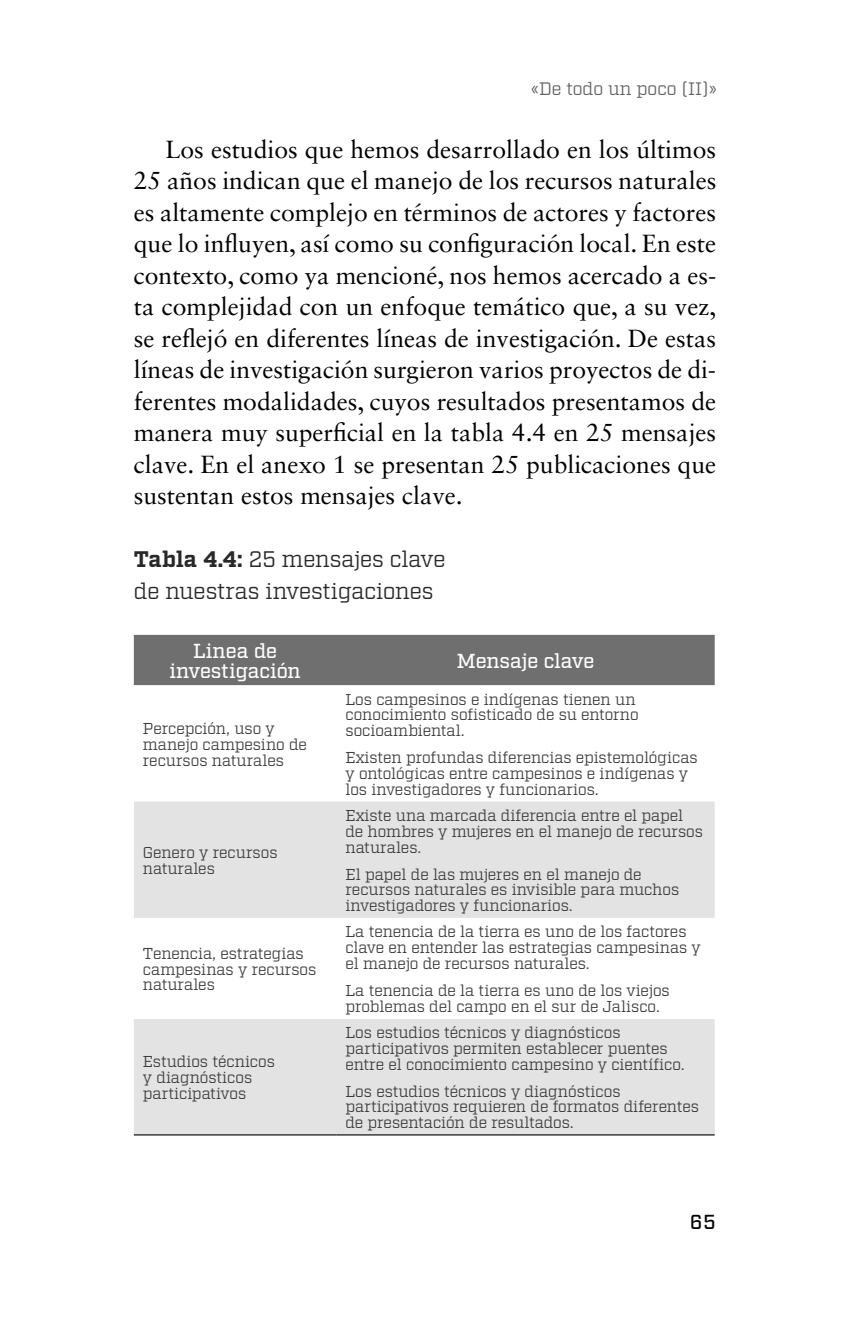
<style>
.page{position:relative;width:859px;height:1340px;background:#fff}
.page>*{position:absolute;margin:0;border:0;box-sizing:border-box;transform-origin:0 0}
.t1{font:24.75px/31.5px "Sabon LT Std";color:#000;text-align:justify}
.t2{font:22.5px/31.5px "Factoria";letter-spacing:-.01em;color:#282827}
.t3{font:500 20.25px/20.2px "Factoria";letter-spacing:-.01em;color:#fff;text-align:center}
.t4{font:500 20.25px "Factoria";color:#000}
.t5{font:18px "Factoria";color:#646363}
.t6{font:15.75px/15.8px "Factoria";letter-spacing:-.01em;color:#3c3c3b}
.s1{font-weight:700}
</style>
<div class="page">
<div style="left:134px;top:635px;width:580px;height:50px;background:#706f6f"></div>
<svg style="left:134px;top:801px;width:580px;height:333px;fill:#e3e3e3"></svg>
<hr style="left:134px;top:1018px;width:202px;height:1px;background:#fff">
<hr style="left:336px;top:1018px;width:378px;height:1px;background:#fff">
<hr style="left:134px;top:1134px;width:202px;height:1px;background:#000">
<hr style="left:336px;top:1134px;width:378px;height:1px;background:#000">
<p class="t5" style="left:531px;top:78px;width:187px">«De todo un poco (II)»</p>
<p class="t1" style="left:134px;top:133px;width:584px;text-indent:32px">Los estudios que hemos desarrollado en los últimos 25 años indican que el manejo de los recursos naturales es altamente complejo en términos de actores y factores que lo influyen, así como su configuración local. En este contexto, como ya mencioné, nos hemos acercado a es&shy;ta complejidad con un enfoque temático que, a su vez, se reflejó en diferentes líneas de investigación. De estas líneas de investigación surgieron varios proyectos de di&shy;ferentes modalidades, cuyos resultados presentamos de manera muy superficial en la tabla 4.4 en 25 mensajes clave. En el anexo 1 se presentan 25 publicaciones que sustentan estos mensajes clave.</p>
<p class="t2" style="left:134px;top:544px;width:313px"><span class="s1">Tabla 4.4:</span> 25 mensajes clave de nuestras investigaciones</p>
<p class="t3" style="left:169px;top:641px;width:133px">Linea de investigación</p>
<p class="t3" style="left:457px;top:651px;width:139px">Mensaje clave</p>
<p class="t6" style="left:143px;top:721px;width:166px">Percepción, uso y manejo campesino de recursos naturales</p>
<p class="t6" style="left:143px;top:845px;width:136px">Genero y recursos naturales</p>
<p class="t6" style="left:143px;top:945px;width:175px">Tenencia, estrategias campesinas y recursos naturales</p>
<p class="t6" style="left:143px;top:1054px;width:134px">Estudios técnicos y diagnósticos participativos</p>
<p class="t6" style="left:345px;top:691px;width:295px">Los campesinos e indígenas tienen un conocimiento sofisticado de su entorno socioambiental.</p>
<p class="t6" style="left:345px;top:750px;width:354px">Existen profundas diferencias epistemológicas y ontológicas entre campesinos e indígenas y los investigadores y funcionarios.</p>
<p class="t6" style="left:345px;top:808px;width:359px">Existe una marcada diferencia entre el papel de hombres y mujeres en el manejo de recursos naturales.</p>
<p class="t6" style="left:345px;top:866px;width:335px">El papel de las mujeres en el manejo de recursos naturales es invisible para muchos investigadores y funcionarios.</p>
<p class="t6" style="left:345px;top:924px;width:357px">La tenencia de la tierra es uno de los factores clave en entender las estrategias campesinas y el manejo de recursos naturales.</p>
<p class="t6" style="left:345px;top:983px;width:326px">La tenencia de la tierra es uno de los viejos problemas del campo en el sur de Jalisco.</p>
<p class="t6" style="left:345px;top:1025px;width:341px">Los estudios técnicos y diagnósticos participativos permiten establecer puentes entre el conocimiento campesino y científico.</p>
<p class="t6" style="left:345px;top:1083px;width:355px">Los estudios técnicos y diagnósticos participativos requieren de formatos diferentes de presentación de resultados.</p>
<p class="t4" style="left:689px;top:1210px;width:28px">65</p>
</div>
